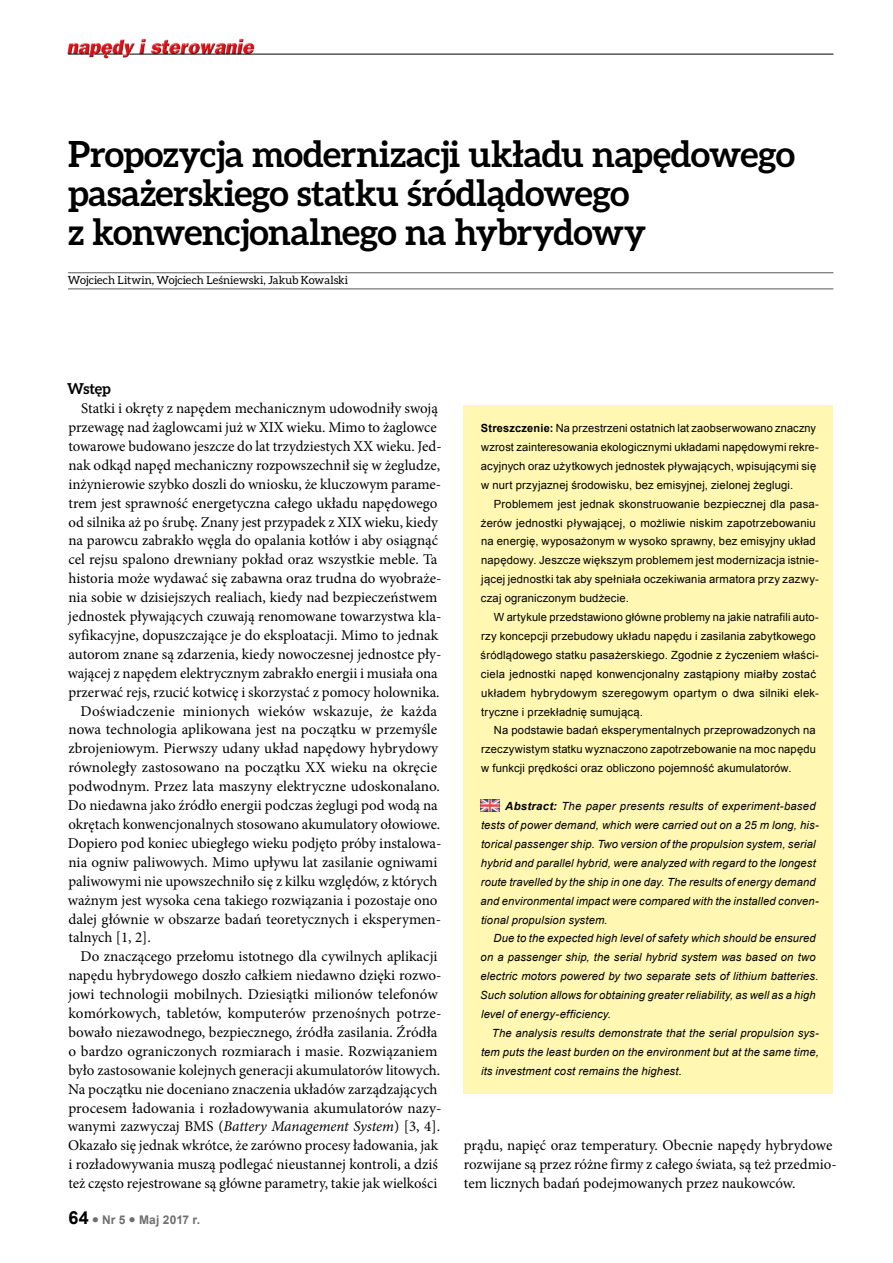
<style>
.page{position:relative;width:893px;height:1263px;background:#fff}
.page>*{position:absolute;margin:0;border:0;box-sizing:border-box;transform-origin:0 0}
.t1{font:700 36px/39px "Aleo";letter-spacing:-.015em;color:#000}
.t2{font:15px/18.9px "Minion Pro";color:#000}
.t3{font:700 15px "Aleo";letter-spacing:-.015em;color:#000}
.t4{font:700 12px "Arial";letter-spacing:.015em;color:#706f6f}
.t5{font:11.25px/18.9px "Arial";letter-spacing:.015em;color:#000}
.t6{font:italic 11.25px/18.9px "Arial";letter-spacing:.01em;color:#000}
.t7{font:11.25px "Aleo";letter-spacing:.005em;color:#000}
.s1{font-style:italic}
.s2{font-size:18px;color:#000}
.s3{font-weight:700}
</style>
<div class="page">
<img style="left:67px;top:38px;width:190px;height:21px">
<hr style="left:129px;top:54px;width:704px;height:1px;background:#000">
<svg style="left:68px;top:54px;width:55px;height:1px"></svg>
<hr style="left:68px;top:272px;width:765px;height:1px;background:#575756">
<hr style="left:68px;top:289px;width:765px;height:1px;background:#575756">
<div style="left:463px;top:405px;width:370px;height:689px;background:#fff7b2"></div>
<img style="left:480px;top:799px;width:20px;height:12px">
<h1 class="t1" style="left:68px;top:134px;width:729px">Propozycja modernizacji układu napędowego pasażerskiego statku śródlądowego<br>z konwencjonalnego na hybrydowy</h1>
<p class="t7" style="left:68px;top:274px;width:282px">Wojciech Litwin, Wojciech Leśniewski, Jakub Kowalski</p>
<p class="t3" style="left:67px;top:380px;width:45px">Wstęp</p>
<p class="t2" style="left:81px;top:399px;width:358px">Statki i okręty z napędem mechanicznym udowodniły swoją</p>
<p class="t2" style="left:68px;top:418px;width:370px">przewagę nad żaglowcami już w XIX wieku. Mimo to żaglowce</p>
<p class="t2" style="left:68px;top:437px;width:375px">towarowe budowano jeszcze do lat trzydziestych XX wieku. Jed-</p>
<p class="t2" style="left:68px;top:456px;width:373px">nak odkąd napęd mechaniczny rozpowszechnił się w żegludze,</p>
<p class="t2" style="left:68px;top:475px;width:374px">inżynierowie szybko doszli do wniosku, że kluczowym parame-</p>
<p class="t2" style="left:68px;top:493px;width:371px">trem jest sprawność energetyczna całego układu napędowego</p>
<p class="t2" style="left:68px;top:512px;width:371px">od silnika aż po śrubę. Znany jest przypadek z XIX wieku, kiedy</p>
<p class="t2" style="left:68px;top:531px;width:371px">na parowcu zabrakło węgla do opalania kotłów i aby osiągnąć</p>
<p class="t2" style="left:68px;top:550px;width:371px">cel rejsu spalono drewniany pokład oraz wszystkie meble. Ta</p>
<p class="t2" style="left:68px;top:569px;width:375px">historia może wydawać się zabawna oraz trudna do wyobraże-</p>
<p class="t2" style="left:68px;top:588px;width:371px">nia sobie w dzisiejszych realiach, kiedy nad bezpieczeństwem</p>
<p class="t2" style="left:68px;top:607px;width:375px">jednostek pływających czuwają renomowane towarzystwa kla-</p>
<p class="t2" style="left:69px;top:626px;width:371px">syfikacyjne, dopuszczające je do eksploatacji. Mimo to jednak</p>
<p class="t2" style="left:69px;top:645px;width:374px">autorom znane są zdarzenia, kiedy nowoczesnej jednostce pły-</p>
<p class="t2" style="left:68px;top:664px;width:371px">wającej z napędem elektrycznym zabrakło energii i musiała ona</p>
<p class="t2" style="left:68px;top:682px;width:373px">przerwać rejs, rzucić kotwicę i skorzystać z pomocy holownika.</p>
<p class="t2" style="left:81px;top:701px;width:358px">Doświadczenie minionych wieków wskazuje, że każda</p>
<p class="t2" style="left:68px;top:720px;width:370px">nowa technologia aplikowana jest na początku w przemyśle</p>
<p class="t2" style="left:69px;top:739px;width:371px">zbrojeniowym. Pierwszy udany układ napędowy hybrydowy</p>
<p class="t2" style="left:68px;top:758px;width:370px">równoległy zastosowano na początku XX wieku na okręcie</p>
<p class="t2" style="left:68px;top:777px;width:373px">podwodnym. Przez lata maszyny elektryczne udoskonalano.</p>
<p class="t2" style="left:68px;top:796px;width:371px">Do niedawna jako źródło energii podczas żeglugi pod wodą na</p>
<p class="t2" style="left:68px;top:815px;width:373px">okrętach konwencjonalnych stosowano akumulatory ołowiowe.</p>
<p class="t2" style="left:68px;top:834px;width:375px">Dopiero pod koniec ubiegłego wieku podjęto próby instalowa-</p>
<p class="t2" style="left:68px;top:853px;width:371px">nia ogniw paliwowych. Mimo upływu lat zasilanie ogniwami</p>
<p class="t2" style="left:68px;top:871px;width:371px">paliwowymi nie upowszechniło się z kilku względów, z których</p>
<p class="t2" style="left:68px;top:890px;width:371px">ważnym jest wysoka cena takiego rozwiązania i pozostaje ono</p>
<p class="t2" style="left:68px;top:909px;width:374px">dalej głównie w obszarze badań teoretycznych i eksperymen-</p>
<p class="t2" style="left:68px;top:928px;width:84px">talnych [1, 2].</p>
<p class="t2" style="left:81px;top:947px;width:359px">Do znaczącego przełomu istotnego dla cywilnych aplikacji</p>
<p class="t2" style="left:68px;top:966px;width:375px">napędu hybrydowego doszło całkiem niedawno dzięki rozwo-</p>
<p class="t2" style="left:68px;top:985px;width:371px">jowi technologii mobilnych. Dziesiątki milionów telefonów</p>
<p class="t2" style="left:68px;top:1004px;width:375px">komórkowych, tabletów, komputerów przenośnych potrze-</p>
<p class="t2" style="left:69px;top:1023px;width:370px">bowało niezawodnego, bezpiecznego, źródła zasilania. Źródła</p>
<p class="t2" style="left:68px;top:1042px;width:370px">o bardzo ograniczonych rozmiarach i masie. Rozwiązaniem</p>
<p class="t2" style="left:69px;top:1060px;width:373px">było zastosowanie kolejnych generacji akumulatorów litowych.</p>
<p class="t2" style="left:68px;top:1079px;width:371px">Na początku nie doceniano znaczenia układów zarządzających</p>
<p class="t2" style="left:68px;top:1098px;width:375px">procesem ładowania i rozładowywania akumulatorów nazy-</p>
<p class="t2" style="left:68px;top:1117px;width:374px">wanymi zazwyczaj BMS (<span class="s1">Battery Management System</span>) [3, 4].</p>
<p class="t2" style="left:68px;top:1136px;width:372px">Okazało się jednak wkrótce, że zarówno procesy ładowania, jak</p>
<p class="t2" style="left:68px;top:1155px;width:371px">i rozładowywania muszą podlegać nieustannej kontroli, a dziś</p>
<p class="t2" style="left:68px;top:1174px;width:370px">też często rejestrowane są główne parametry, takie jak wielkości</p>
<p class="t4" style="left:68px;top:1212px;width:133px"><span class="s2">64</span> ● Nr 5 ● Maj 2017 r.</p>
<p class="t5" style="left:481px;top:419px;width:340px"><span class="s3">Streszczenie:</span> Na przestrzeni ostatnich lat zaobserwowano znaczny wzrost zainteresowania ekologicznymi układami napędowymi rekre&shy;acyjnych oraz użytkowych jednostek pływających, wpisującymi się w nurt przyjaznej środowisku, bez emisyjnej, zielonej żeglugi.</p>
<p class="t5" style="left:481px;top:494px;width:340px;text-indent:13px">Problemem jest jednak skonstruowanie bezpiecznej dla pasa&shy;żerów jednostki pływającej, o możliwie niskim zapotrzebowaniu na energię, wyposażonym w wysoko sprawny, bez emisyjny układ napędowy. Jeszcze większym problemem jest modernizacja istnie&shy;jącej jednostki tak aby spełniała oczekiwania armatora przy zazwy&shy;czaj ograniczonym budżecie.</p>
<p class="t5" style="left:481px;top:608px;width:340px;text-indent:13px">W artykule przedstawiono główne problemy na jakie natrafili auto&shy;rzy koncepcji przebudowy układu napędu i zasilania zabytkowego śródlądowego statku pasażerskiego. Zgodnie z życzeniem właści&shy;ciela jednostki napęd konwencjonalny zastąpiony miałby zostać układem hybrydowym szeregowym opartym o dwa silniki elek&shy;tryczne i przekładnię sumującą.</p>
<p class="t5" style="left:481px;top:721px;width:336px;text-align:justify;text-indent:13px">Na podstawie badań eksperymentalnych przeprowadzonych na rzeczywistym statku wyznaczono zapotrzebowanie na moc napędu w funkcji prędkości oraz obliczono pojemność akumulatorów.</p>
<p class="t6" style="left:480px;top:797px;width:340px;text-indent:25px"><span class="s3">Abstract:</span> The paper presents results of experiment-based tests of power demand, which were carried out on a 25 m long, his&shy;torical passenger ship. Two version of the propulsion system, serial hybrid and parallel hybrid, were analyzed with regard to the longest route travelled by the ship in one day. The results of energy demand and environmental impact were compared with the installed conven&shy;tional propulsion system.</p>
<p class="t6" style="left:480px;top:929px;width:340px;text-indent:13px">Due to the expected high level of safety which should be ensured on a passenger ship, the serial hybrid system was based on two electric motors powered by two separate sets of lithium batteries.<br>Such solution allows for obtaining greater reliability, as well as a high level of energy-efficiency.</p>
<p class="t6" style="left:481px;top:1024px;width:339px;text-align:justify;text-indent:11px">The analysis results demonstrate that the serial propulsion sys&shy;tem puts the least burden on the environment but at the same time, its investment cost remains the highest.</p>
<p class="t2" style="left:464px;top:1136px;width:374px">prądu, napięć oraz temperatury. Obecnie napędy hybrydowe rozwijane są przez różne firmy z całego świata, są też przedmio&shy;tem licznych badań podejmowanych przez naukowców.</p>
</div>
